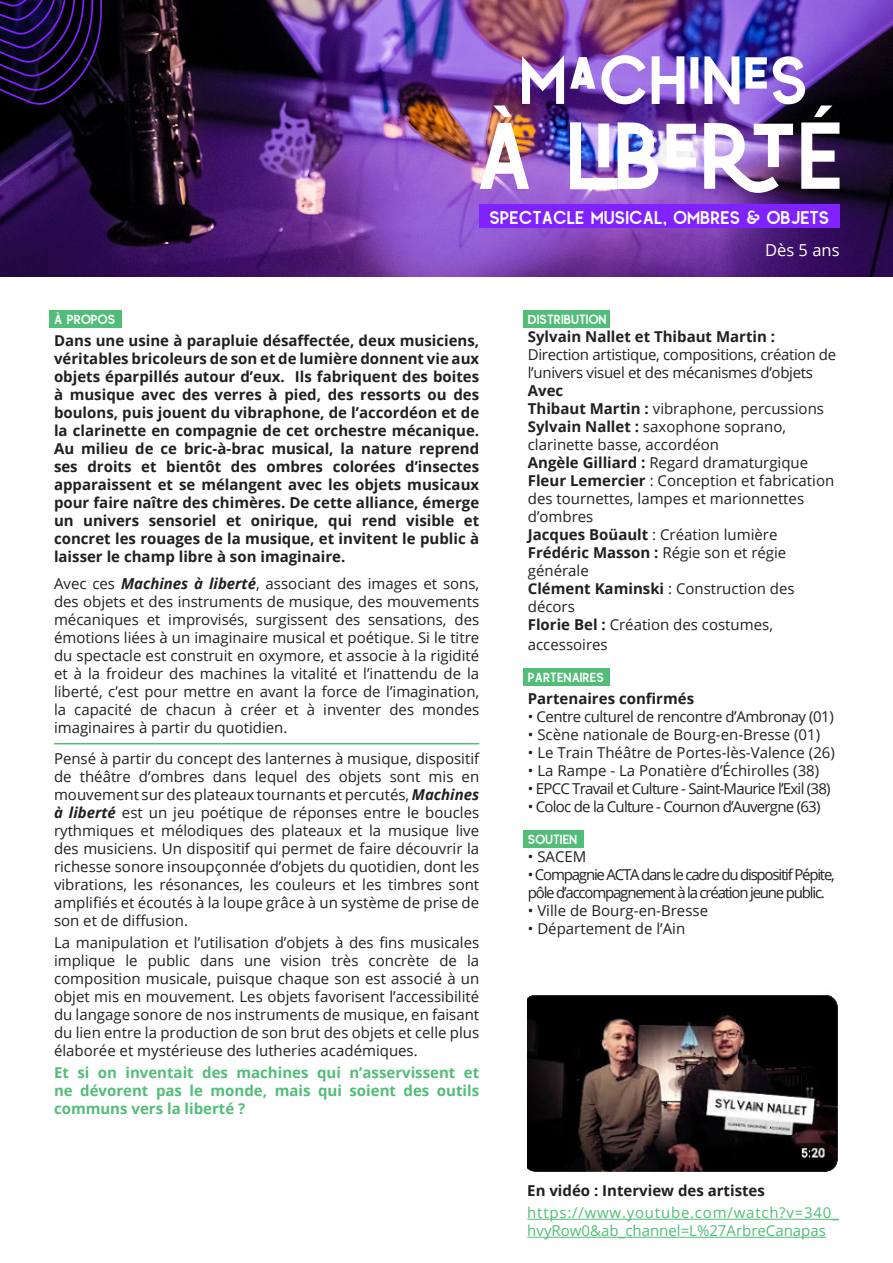
<style>
.page{position:relative;width:893px;height:1263px;background:#fff}
.page>*{position:absolute;margin:0;border:0;box-sizing:border-box;transform-origin:0 0}
.t1{font:27px "Quirk";color:#fff}
.t2{font:19.5px "Quirk";color:#fff}
.t3{font:16.5px "Open Sans";color:#fff}
.t4{font:15px/18px "Open Sans";color:#231f20}
.t5{font:700 15px/18px "Open Sans";color:#231f20;text-align:justify}
.t6{font:700 15px/18px "Open Sans";color:#52bd78;text-align:justify}
.t7{font:15px/18px "Open Sans";letter-spacing:-.08em;color:#231f20}
.t8{font:15px "Open Sans";letter-spacing:-.05em;color:#231f20}
.t9{font:15px/18px "Open Sans";letter-spacing:-.02em;color:#231f20}
.t10{font:15px/18px "Open Sans";color:#52bd78}
.t11{font:15px "Open Sans";letter-spacing:-.03em;color:#231f20}
.s1{font-weight:700;font-style:italic}
.s2{font-weight:700}
</style>
<div class="page">
<img style="left:0;top:0;width:893px;height:276px">
<svg style="left:0;top:0;width:102px;height:105px;background:#15072f"></svg>
<div style="left:50px;top:310px;width:72px;height:18px;background:#52bd78"></div>
<hr style="left:54px;top:743px;width:425px;height:1px;background:#52bd78">
<div style="left:479px;top:205px;width:360px;height:23px;background:#8021ff"></div>
<img style="left:480px;top:55px;width:359px;height:138px">
<div style="left:524px;top:310px;width:86px;height:18px;background:#52bd78"></div>
<div style="left:524px;top:668px;width:86px;height:18px;background:#52bd78"></div>
<div style="left:524px;top:830px;width:60px;height:18px;background:#52bd78"></div>
<hr style="left:527px;top:1219px;width:312px;height:1px;background:#52bd78">
<hr style="left:527px;top:1237px;width:299px;height:1px;background:#52bd78">
<img style="left:527px;top:995px;width:311px;height:177px">
<p class="t1" style="left:489px;top:204px;width:341px">SPECTACLE MUSICAL, OMBRES &amp; OBJETS</p>
<p class="t3" style="left:765px;top:238px;width:76px">Dès 5 ans</p>
<p class="t2" style="left:54px;top:310px;width:63px">À PROPOS</p>
<p class="t5" style="left:54px;top:332px;width:427px">Dans une usine à parapluie désaffectée, deux musiciens, véritables bricoleurs de son et de lumière donnent vie aux objets éparpillés autour d’eux. Ils fabriquent des boites à musique avec des verres à pied, des ressorts ou des boulons, puis jouent du vibraphone, de l’accordéon et de la clarinette en compagnie de cet orchestre mécanique.<br>Au milieu de ce bric-à-brac musical, la nature reprend ses droits et bientôt des ombres colorées d’insectes apparaissent et se mélangent avec les objets musicaux pour faire naître des chimères. De cette alliance, émerge un univers sensoriel et onirique, qui rend visible et concret les rouages de la musique, et invitent le public à laisser le champ libre à son imaginaire.</p>
<p class="t4" style="left:54px;top:574px;width:427px;text-align:justify">Avec ces <span class="s1">Machines à liberté</span>, associant des images et sons, des objets et des instruments de musique, des mouvements mécaniques et improvisés, surgissent des sensations, des émotions liées à un imaginaire musical et poétique. Si le titre du spectacle est construit en oxymore, et associe à la rigidité et à la froideur des machines la vitalité et l’inattendu de la liberté, c’est pour mettre en avant la force de l’imagination, la capacité de chacun à créer et à inventer des mondes imaginaires à partir du quotidien.</p>
<p class="t4" style="left:54px;top:749px;width:427px;text-align:justify">Pensé à partir du concept des lanternes à musique, dispositif de théâtre d’ombres dans lequel des objets sont mis en mouvement sur des plateaux tournants et percutés, <span class="s1">Machines à liberté</span> est un jeu poétique de réponses entre le boucles rythmiques et mélodiques des plateaux et la musique live des musiciens. Un dispositif qui permet de faire découvrir la richesse sonore insoupçonnée d’objets du quotidien, dont les vibrations, les résonances, les couleurs et les timbres sont amplifiés et écoutés à la loupe grâce à un système de prise de son et de diffusion.</p>
<p class="t4" style="left:54px;top:933px;width:427px;text-align:justify">La manipulation et l’utilisation d’objets à des fins musicales implique le public dans une vision très concrète de la composition musicale, puisque chaque son est associé à un objet mis en mouvement. Les objets favorisent l’accessibilité du langage sonore de nos instruments de musique, en faisant du lien entre la production de son brut des objets et celle plus élaborée et mystérieuse des lutheries académiques.</p>
<p class="t6" style="left:54px;top:1063px;width:427px">Et si on inventait des machines qui n’asservissent et ne dévorent pas le monde, mais qui soient des outils communs vers la liberté ?</p>
<p class="t2" style="left:528px;top:310px;width:80px">DISTRIBUTION</p>
<p class="t5" style="left:528px;top:327px;width:249px">Sylvain Nallet et Thibaut Martin :</p>
<p class="t9" style="left:528px;top:345px;width:310px">Direction artistique, compositions, création de l’univers visuel et des mécanismes d’objets</p>
<p class="t5" style="left:528px;top:381px;width:37px">Avec</p>
<p class="t4" style="left:528px;top:399px;width:298px"><span class="s2">Thibaut Martin :</span> vibraphone, percussions</p>
<p class="t4" style="left:528px;top:417px;width:260px"><span class="s2">Sylvain Nallet :</span> saxophone soprano, clarinette basse, accordéon</p>
<p class="t4" style="left:528px;top:453px;width:282px"><span class="s2">Angèle Gilliard :</span> Regard dramaturgique</p>
<p class="t4" style="left:528px;top:471px;width:308px"><span class="s2">Fleur Lemercier</span> : Conception et fabrication</p>
<p class="t4" style="left:528px;top:489px;width:278px">des tournettes, lampes et marionnettes d’ombres</p>
<p class="t4" style="left:528px;top:525px;width:251px"><span class="s2">Jacques Boüault</span> : Création lumière</p>
<p class="t4" style="left:528px;top:543px;width:260px"><span class="s2">Frédéric Masson :</span> Régie son et régie générale</p>
<p class="t4" style="left:528px;top:579px;width:268px"><span class="s2">Clément Kaminski</span> : Construction des décors</p>
<p class="t4" style="left:528px;top:614px;width:247px;line-height:19.8px"><span class="s2">Florie Bel :</span> Création des costumes, accessoires</p>
<p class="t2" style="left:528px;top:667px;width:78px">PARTENAIRES</p>
<p class="t5" style="left:528px;top:689px;width:168px">Partenaires confirmés</p>
<p class="t11" style="left:528px;top:706px;width:307px">• Centre culturel de rencontre d’Ambronay (01)</p>
<p class="t4" style="left:528px;top:725px;width:294px">• Scène nationale de Bourg-en-Bresse (01)</p>
<p class="t4" style="left:528px;top:743px;width:309px">• Le Train Théâtre de Portes-lès-Valence (26)</p>
<p class="t4" style="left:528px;top:761px;width:293px">• La Rampe - La Ponatière d’Échirolles (38)</p>
<p class="t8" style="left:528px;top:778px;width:304px">• EPCC Travail et Culture - Saint-Maurice l’Exil (38)</p>
<p class="t8" style="left:528px;top:796px;width:294px">• Coloc de la Culture - Cournon d’Auvergne (63)</p>
<p class="t2" style="left:528px;top:829px;width:51px">SOUTIEN</p>
<p class="t4" style="left:528px;top:847px;width:60px">• SACEM</p>
<p class="t7" style="left:528px;top:865px;width:309px">• Compagnie ACTA dans le cadre du dispositif Pépite, pôle d’accompagnement à la création jeune public.</p>
<p class="t4" style="left:528px;top:901px;width:182px">• Ville de Bourg-en-Bresse</p>
<p class="t4" style="left:528px;top:919px;width:159px">• Département de l’Ain</p>
<p class="t5" style="left:527px;top:1181px;width:239px">En vidéo : Interview des artistes</p>
<p class="t10" style="left:527px;top:1203px;width:313px">https://www.youtube.com/watch?v=340_ hvyRow0&amp;ab_channel=L%27ArbreCanapas</p>
</div>
